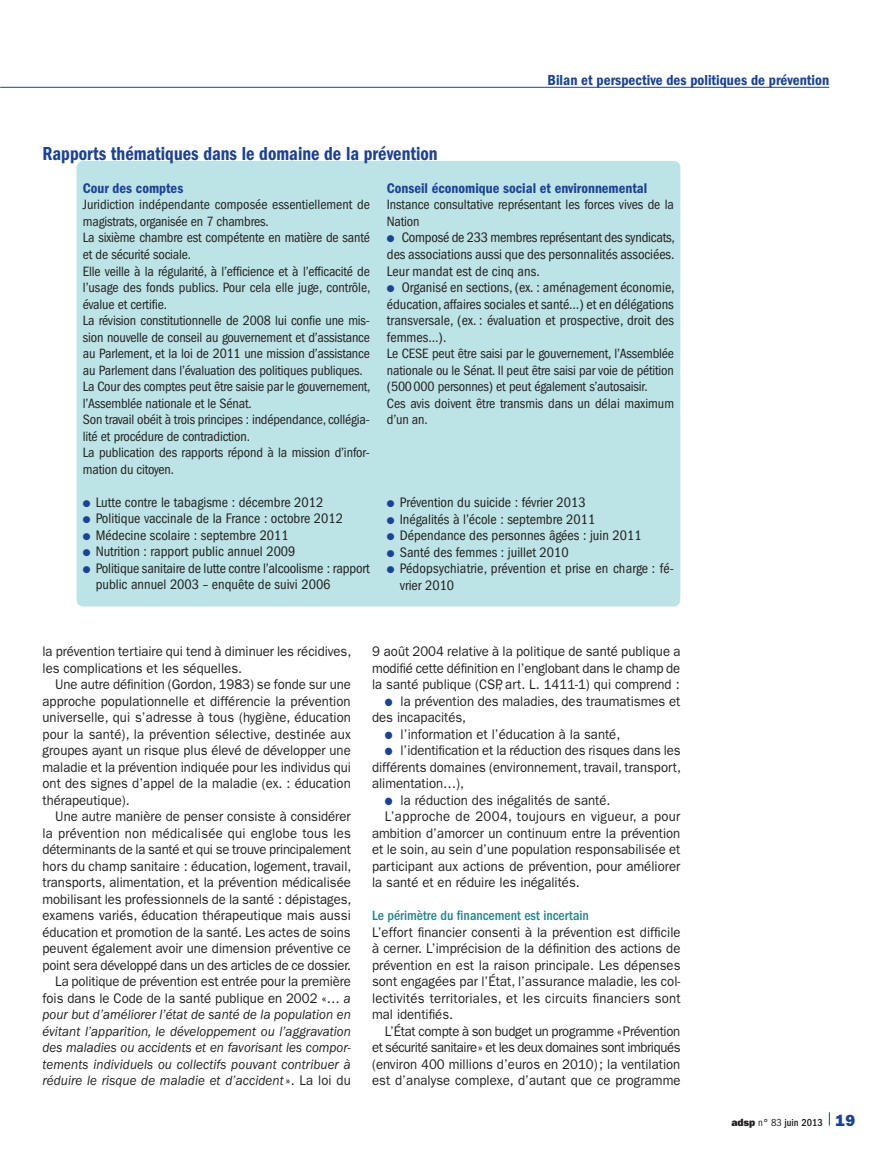
<style>
.page{position:relative;width:893px;height:1149px;background:#fff}
.page>*{position:absolute;margin:0;border:0;box-sizing:border-box;transform-origin:0 0}
.t1{font:19.5px "ITC Franklin Gothic Std Dm Cd";color:#1b4299;scale:.94 1}
.t2{font:15px "ITC Franklin Gothic Std Dm Cd";color:#1b4299}
.t3{font:14.55px "ITC Franklin Gothic Std Dm Cd";color:#1b4299}
.t4{font:condensed 14.25px/16.5px "ITC Franklin Gothic Std";color:#231f20}
.t5{font:13.95px/16.5px "ITC Franklin Gothic Std";color:#231f20;text-align:justify;scale:.94 1}
.t6{font:condensed 13.95px/16.5px "ITC Franklin Gothic Std";letter-spacing:-.01em;color:#231f20}
.t7{font:13.95px "ITC Franklin Gothic Std";letter-spacing:.025em;color:#231f20;scale:.94 1}
.t8{font:500 condensed 13.95px "ITC Franklin Gothic Std";color:#1f8488}
.t9{font:500 condensed 10.5px "ITC Franklin Gothic Std";color:#231f20}
.s1{color:#1b4299}
.s2{font-style:italic}
.s3{font-family:"ITC Franklin Gothic Std Hvy";font-weight:400;font-stretch:normal}
.s4{font-weight:400}
.s5{font-family:"ITC Franklin Gothic Std Hvy";font-weight:400;font-stretch:normal;font-size:16.2px;color:#1b4299}
</style>
<div class="page">
<hr style="left:0;top:87px;width:829px;height:1px;background:#1b4299">
<svg style="left:829px;top:1112px;width:1px;height:13px"></svg>
<div style="left:77px;top:161px;width:603px;height:445px;background:#bce3e5;border-radius:7px"></div>
<p class="t2" style="left:548px;top:71px;width:283px">Bilan et perspective des politiques de prévention</p>
<h1 class="t1" style="left:43px;top:142px;width:422px">Rapports thématiques dans le domaine de la prévention</h1>
<p class="t3" style="left:83px;top:180px;width:102px">Cour des comptes</p>
<p class="t6" style="left:83px;top:197px;width:289px">Juridiction indépendante composée essentiellement de magistrats, organisée en 7 chambres.<br>La sixième chambre est compétente en matière de santé et de sécurité sociale.<br>Elle veille à la régularité, à l’efficience et à l’efficacité de l’usage des fonds publics. Pour cela elle juge, contrôle, évalue et certifie.<br>La révision constitutionnelle de 2008 lui confie une mis&shy;sion nouvelle de conseil au gouvernement et d’assistance au Parlement, et la loi de 2011 une mission d’assistance au Parlement dans l’évaluation des politiques publiques.<br>La Cour des comptes peut être saisie par le gouvernement, l’Assemblée nationale et le Sénat.<br>Son travail obéit à trois principes : indépendance, collégia&shy;lité et procédure de contradiction.<br>La publication des rapports répond à la mission d’infor&shy;mation du citoyen.</p>
<p class="t4" style="left:83px;top:493px;width:242px"><span class="s1">●</span> Lutte contre le tabagisme : décembre 2012</p>
<p class="t4" style="left:83px;top:510px;width:262px"><span class="s1">●</span> Politique vaccinale de la France : octobre 2012</p>
<p class="t4" style="left:83px;top:526px;width:207px"><span class="s1">●</span> Médecine scolaire : septembre 2011</p>
<p class="t4" style="left:83px;top:543px;width:214px"><span class="s1">●</span> Nutrition : rapport public annuel 2009</p>
<p class="t4" style="left:96px;top:559px;width:276px;text-indent:-13px"><span class="s1">●</span> Politique sanitaire de lutte contre l’alcoolisme : rapport public annuel 2003 – enquête de suivi 2006</p>
<p class="t3" style="left:387px;top:180px;width:262px">Conseil économique social et environnemental</p>
<p class="t6" style="left:387px;top:197px;width:289px">Instance consultative représentant les forces vives de la<br>Nation</p>
<p class="t4" style="left:387px;top:229px;width:289px;text-align:justify"><span class="s1">●</span> Composé de 233 membres représentant des syndicats, des associations aussi que des personnalités associées.<br>Leur mandat est de cinq ans.</p>
<p class="t4" style="left:387px;top:279px;width:289px;text-align:justify"><span class="s1">●</span> Organisé en sections, (ex. : aménagement économie, éducation, affaires sociales et santé…) et en délégations transversale, (ex. : évaluation et prospective, droit des femmes…).</p>
<p class="t6" style="left:387px;top:345px;width:289px">Le CESE peut être saisi par le gouvernement, l’Assemblée nationale ou le Sénat. Il peut être saisi par voie de pétition (500000 personnes) et peut également s’autosaisir.<br>Ces avis doivent être transmis dans un délai maximum d’un an.</p>
<p class="t4" style="left:387px;top:494px;width:200px"><span class="s1">●</span> Prévention du suicide : février 2013</p>
<p class="t4" style="left:387px;top:511px;width:210px"><span class="s1">●</span> Inégalités à l’école : septembre 2011</p>
<p class="t4" style="left:387px;top:527px;width:256px"><span class="s1">●</span> Dépendance des personnes âgées : juin 2011</p>
<p class="t4" style="left:387px;top:544px;width:183px"><span class="s1">●</span> Santé des femmes : juillet 2010</p>
<p class="t4" style="left:400px;top:560px;width:276px;text-indent:-13px"><span class="s1">●</span> Pédopsychiatrie, prévention et prise en charge : fé&shy;vrier 2010</p>
<p class="t5" style="left:43px;top:643px;width:330px">la prévention tertiaire qui tend à diminuer les récidives, les complications et les séquelles.</p>
<p class="t5" style="left:43px;top:676px;width:330px;text-indent:13px">Une autre définition (Gordon, 1983) se fonde sur une approche populationnelle et différencie la prévention universelle, qui s’adresse à tous (hygiène, éducation pour la santé), la prévention sélective, destinée aux groupes ayant un risque plus élevé de développer une maladie et la prévention indiquée pour les individus qui ont des signes d’appel de la maladie (ex. : éducation thérapeutique).</p>
<p class="t5" style="left:43px;top:808px;width:330px;text-align:right">Une autre manière de penser consiste à considérer la prévention non médicalisée qui englobe tous les déterminants de la santé et qui se trouve principalement hors du champ sanitaire : éducation, logement, travail, transports, alimentation, et la prévention médicalisée mobilisant les professionnels de la santé : dépistages, examens variés, éducation thérapeutique mais aussi éducation et promotion de la santé. Les actes de soins peuvent également avoir une dimension préventive ce point sera développé dans un des articles de ce dossier.<br>La politique de prévention est entrée pour la première fois dans le Code de la santé publique en 2002 «… <span class="s2">a pour but d’améliorer l’état de santé de la population en évitant l’apparition, le développement ou l’aggravation des maladies ou accidents et en favorisant les compor&shy;tements individuels ou collectifs pouvant contribuer à réduire le risque de maladie et d’accident</span> ». La loi du</p>
<p class="t5" style="left:372px;top:643px;width:329px">9 août 2004 relative à la politique de santé publique a modifié cette définition en l’englobant dans le champ de la santé publique (CSP, art. L. 1411-1) qui comprend :</p>
<p class="t5" style="left:372px;top:692px;width:329px;text-indent:13px"><span class="s1">●</span> la prévention des maladies, des traumatismes et des incapacités,</p>
<p class="t5" style="left:385px;top:725px;width:252px"><span class="s1">●</span> l’information et l’éducation à la santé,</p>
<p class="t5" style="left:372px;top:742px;width:330px;text-indent:13px"><span class="s1">●</span> l’identification et la réduction des risques dans les différents domaines (environnement, travail, transport, alimentation…),</p>
<p class="t5" style="left:385px;top:791px;width:241px"><span class="s1">●</span> la réduction des inégalités de santé.</p>
<p class="t7" style="left:385px;top:808px;width:316px">L’approche de 2004, toujours en vigueur, a pour</p>
<p class="t5" style="left:372px;top:824px;width:329px">ambition d’amorcer un continuum entre la prévention</p>
<p class="t5" style="left:372px;top:841px;width:329px">et le soin, au sein d’une population responsabilisée et</p>
<p class="t5" style="left:372px;top:857px;width:329px">participant aux actions de prévention, pour améliorer</p>
<p class="t5" style="left:372px;top:874px;width:222px">la santé et en réduire les inégalités.</p>
<p class="t8" style="left:372px;top:907px;width:218px">Le périmètre du financement est incertain</p>
<p class="t5" style="left:372px;top:923px;width:330px">L’effort financier consenti à la prévention est difficile à cerner. L’imprécision de la définition des actions de prévention en est la raison principale. Les dépenses sont engagées par l’État, l’assurance maladie, les col&shy;lectivités territoriales, et les circuits financiers sont mal identifiés.</p>
<p class="t5" style="left:372px;top:1022px;width:330px;text-indent:13px">L’État compte à son budget un programme «Prévention et sécurité sanitaire» et les deux domaines sont imbriqués (environ 400 millions d’euros en 2010); la ventilation est d’analyse complexe, d’autant que ce programme</p>
<p class="t9" style="left:731px;top:1115px;width:125px"><span class="s3">adsp</span> <span class="s4">n° 83</span> juin 2013 <span class="s5">19</span></p>
</div>
